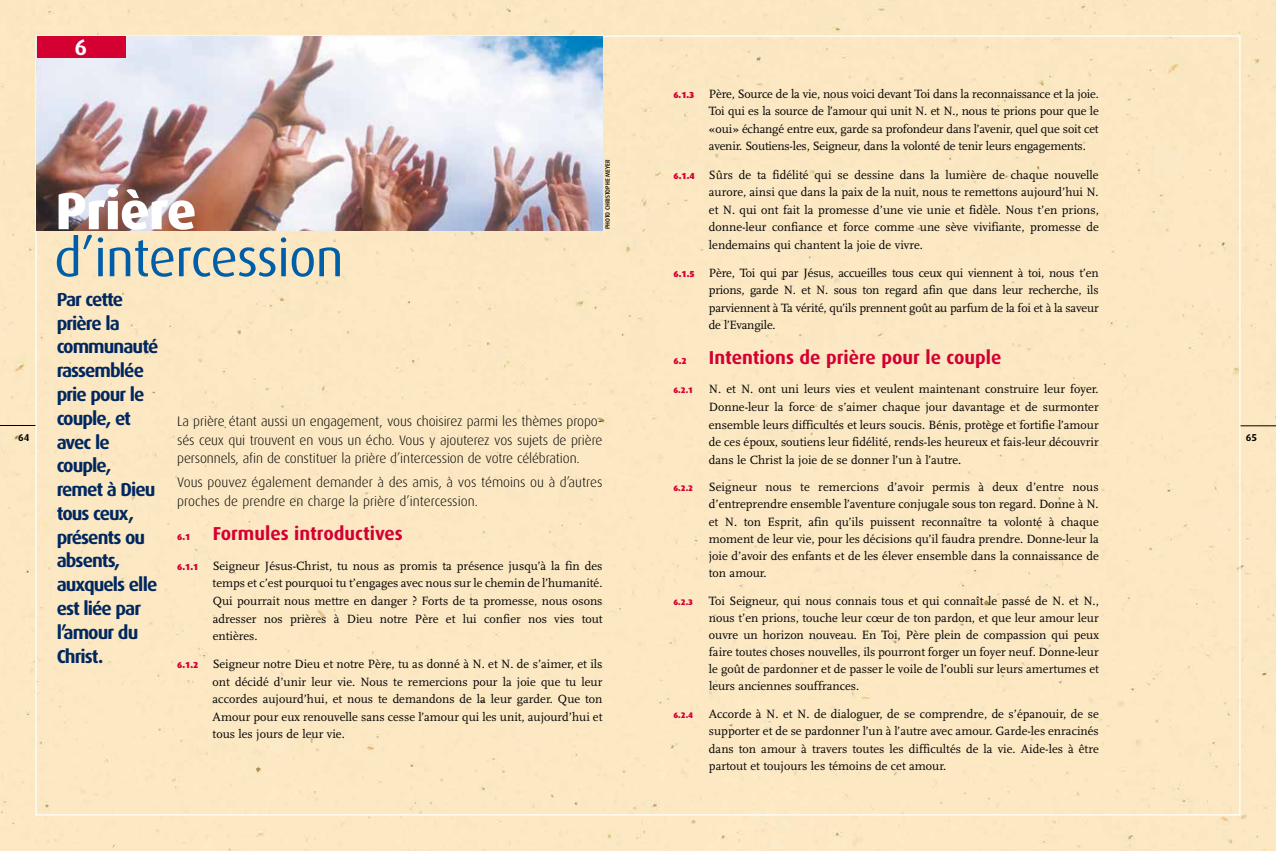
<style>
.page{position:relative;width:1276px;height:851px;background:#fff}
.page>*{position:absolute;margin:0;border:0;box-sizing:border-box;transform-origin:0 0}
.t1{font:52.5px "Dax";letter-spacing:-.015em;color:#005ea8}
.t2{font:800 52.5px "Dax";letter-spacing:-.015em;color:#fff}
.t3{font:700 22.5px "Dax";color:#fff}
.t4{font:700 18.75px/23.8px "Dax";letter-spacing:-.05em;color:#00285f}
.t5{font:700 18.75px "Dax";color:#d40032}
.t6{font:300 13.75px/18.6px "Dax";letter-spacing:-.005em;color:#000;text-align:justify}
.t7{font:12.5px/17.5px "Scala";color:#000;text-align:justify}
.t8{font:700 10px "Dax";color:#000}
.t9{font:900 8.12px "Dax";color:#d40032}
.t10{font:500 6.25px "Dax";color:#000}
.s1{font-weight:900;font-size:8.75px}
.s2{font-family:"Dax";font-weight:900;font-size:8.75px;color:#d40032}
</style>
<div class="page">
<div style="left:0;top:0;width:1276px;height:850px;background:#fce8c3"></div>
<hr style="left:1240px;top:425px;width:36px;height:1px;background:#000">
<hr style="left:0;top:425px;width:35px;height:1px;background:#000">
<img style="left:37px;top:37px;width:565px;height:193px">
<div style="left:37px;top:37px;width:88px;height:21px;background:#d40032"></div>
<h2 class="t3" style="left:75px;top:35px;width:14px">6</h2>
<p class="t8" style="left:18px;top:431px;width:13px">64</p>
<h1 class="t2" style="left:55px;top:181px;width:142px">Prière</h1>
<h1 class="t1" style="left:54px;top:229px;width:291px">d’intercession</h1>
<p class="t10" style="left:604px;top:229px;width:71px;rotate:-90deg">PHOTO CHRISTOPHE MEYER</p>
<h3 class="t4" style="left:57px;top:287px;width:103px">Par cette prière la communauté rassemblée prie pour le couple, et avec le couple, remet à Dieu tous ceux, présents ou absents, auxquels elle est liée par l’amour du<br>Christ.</h3>
<p class="t6" style="left:177px;top:412px;width:427px">La prière étant aussi un engagement, vous choisirez parmi les thèmes propo&shy;sés ceux qui trouvent en vous un écho. Vous y ajouterez vos sujets de prière personnels, afin de constituer la prière d’intercession de votre célébration.</p>
<p class="t6" style="left:177px;top:473px;width:427px">Vous pouvez également demander à des amis, à vos témoins ou à d’autres proches de prendre en charge la prière d’intercession.</p>
<h3 class="t5" style="left:177px;top:523px;width:227px"><span class="s1">6.1</span> Formules introductives</h3>
<p class="t7" style="left:213px;top:557px;width:391px;text-indent:-35px"><span class="s2">6.1.1</span> Seigneur Jésus-Christ, tu nous as promis ta présence jusqu’à la fin des temps et c’est pourquoi tu t’engages avec nous sur le chemin de l’humanité.<br>Qui pourrait nous mettre en danger ? Forts de ta promesse, nous osons adresser nos prières à Dieu notre Père et lui confier nos vies tout entières.</p>
<p class="t7" style="left:213px;top:655px;width:391px;text-indent:-35px"><span class="s2">6.1.2</span> Seigneur notre Dieu et notre Père, tu as donné à N. et N. de s’aimer, et ils ont décidé d’unir leur vie. Nous te remercions pour la joie que tu leur accordes aujourd’hui, et nous te demandons de la leur garder. Que ton Amour pour eux renouvelle sans cesse l’amour qui les unit, aujourd’hui et tous les jours de leur vie.</p>
<p class="t7" style="left:709px;top:85px;width:391px;text-indent:-35px"><span class="s2">6.1.3</span> Père, Source de la vie, nous voici devant Toi dans la reconnaissance et la joie.<br>Toi qui es la source de l’amour qui unit N. et N., nous te prions pour que le «oui» échangé entre eux, garde sa profondeur dans l’avenir, quel que soit cet avenir. Soutiens-les, Seigneur, dans la volonté de tenir leurs engagements.</p>
<p class="t7" style="left:709px;top:166px;width:391px;text-indent:-35px"><span class="s2">6.1.4</span> Sûrs de ta fidélité qui se dessine dans la lumière de chaque nouvelle aurore, ainsi que dans la paix de la nuit, nous te remettons aujourd’hui N. et N. qui ont fait la promesse d’une vie unie et fidèle. Nous t’en prions, donne-leur confiance et force comme une sève vivifiante, promesse de lendemains qui chantent la joie de vivre.</p>
<p class="t7" style="left:709px;top:264px;width:391px;text-indent:-35px"><span class="s2">6.1.5</span> Père, Toi qui par Jésus, accueilles tous ceux qui viennent à toi, nous t’en prions, garde N. et N. sous ton regard afin que dans leur recherche, ils parviennent à Ta vérité, qu’ils prennent goût au parfum de la foi et à la saveur de l’Evangile.</p>
<h3 class="t5" style="left:673px;top:346px;width:329px"><span class="s1">6.2</span> Intentions de prière pour le couple</h3>
<p class="t9" style="left:673px;top:386px;width:21px">6.2.1</p>
<p class="t7" style="left:709px;top:381px;width:391px">N. et N. ont uni leurs vies et veulent maintenant construire leur foyer.<br>Donne-leur la force de s’aimer chaque jour davantage et de surmonter ensemble leurs difficultés et leurs soucis. Bénis, protège et fortifie l’amour de ces époux, soutiens leur fidélité, rends-les heureux et fais-leur découvrir dans le Christ la joie de se donner l’un à l’autre.</p>
<p class="t9" style="left:673px;top:483px;width:21px">6.2.2</p>
<p class="t7" style="left:709px;top:479px;width:391px;line-height:17.1px">Seigneur nous te remercions d’avoir permis à deux d’entre nous d’entreprendre ensemble l’aventure conjugale sous ton regard. Donne à N. et N. ton Esprit, afin qu’ils puissent reconnaître ta volonté à chaque moment de leur vie, pour les décisions qu’il faudra prendre. Donne-leur la joie d’avoir des enfants et de les élever ensemble dans la connaissance de ton amour.</p>
<p class="t9" style="left:673px;top:597px;width:21px">6.2.3</p>
<p class="t7" style="left:709px;top:592px;width:391px;line-height:17.1px">Toi Seigneur, qui nous connais tous et qui connaît le passé de N. et N., nous t’en prions, touche leur cœur de ton pardon, et que leur amour leur ouvre un horizon nouveau. En Toi, Père plein de compassion qui peux faire toutes choses nouvelles, ils pourront forger un foyer neuf. Donne-leur le goût de pardonner et de passer le voile de l’oubli sur leurs amertumes et leurs anciennes souffrances.</p>
<p class="t9" style="left:673px;top:710px;width:21px">6.2.4</p>
<p class="t7" style="left:709px;top:705px;width:391px;line-height:17.1px">Accorde à N. et N. de dialoguer, de se comprendre, de s’épanouir, de se supporter et de se pardonner l’un à l’autre avec amour. Garde-les enracinés dans ton amour à travers toutes les difficultés de la vie. Aide-les à être partout et toujours les témoins de cet amour.</p>
<p class="t8" style="left:1245px;top:431px;width:13px">65</p>
</div>
